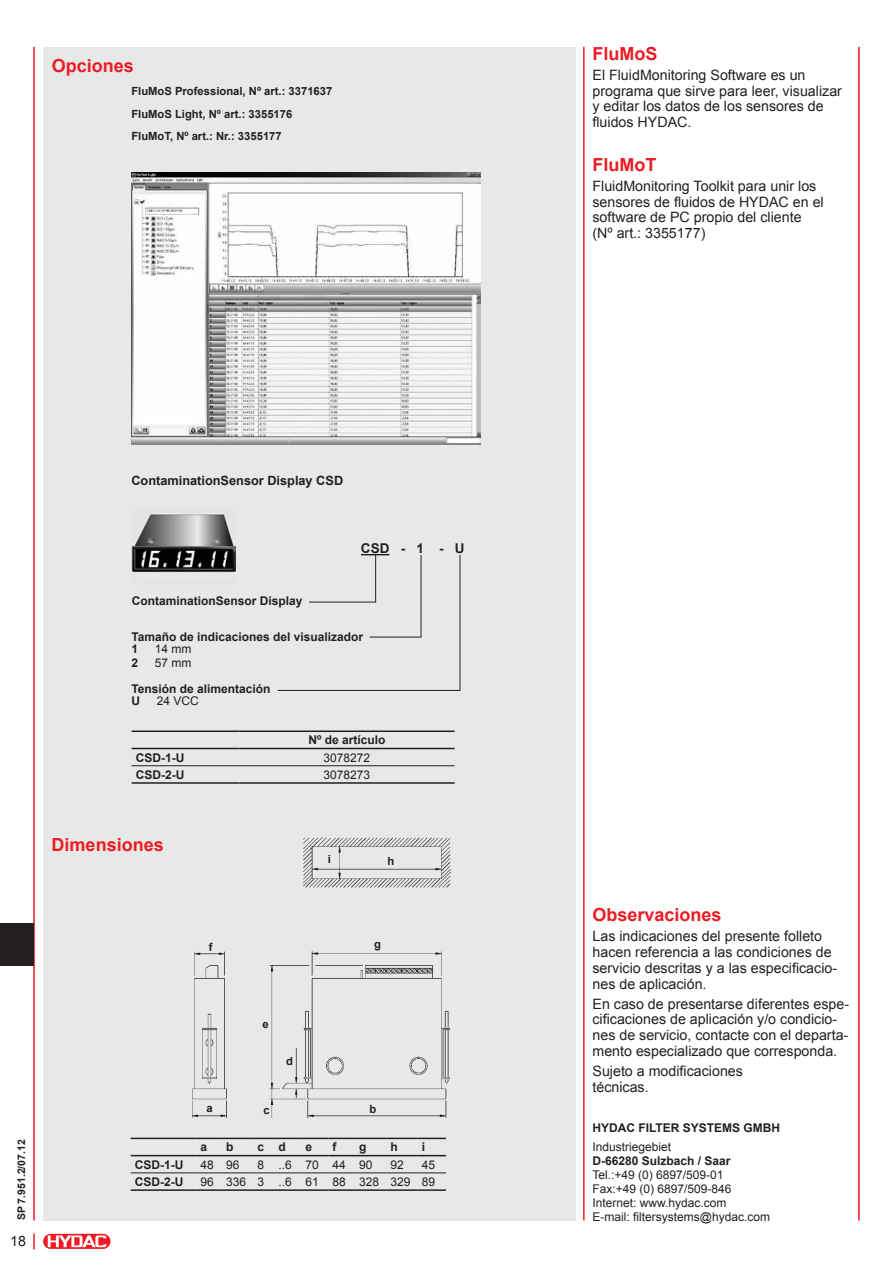
<style>
.page{position:relative;width:893px;height:1263px;background:#fff}
.page>*{position:absolute;margin:0;border:0;box-sizing:border-box;transform-origin:0 0}
.t1{font:700 18px "Arial";color:#ed1c24}
.t2{font:14.25px/15.8px "Arial";color:#231f20}
.t3{font:700 13.5px "Arial";color:#231f20}
.t4{font:700 12.75px "Arial";color:#231f20}
.t5{font:12px/14px "Arial";color:#231f20}
.t6{font:700 12px/12px "Arial";color:#231f20}
.t7{font:700 11.25px/22.5px "Arial";color:#231f20}
.t8{font:700 10.5px "Arial";color:#231f20}
</style>
<div class="page">
<hr style="left:33px;top:47px;width:2px;height:1173px;background:#ed1c24">
<hr style="left:858px;top:47px;width:2px;height:1173px;background:#ed1c24">
<div style="left:43px;top:1233px;width:68px;height:16px;border:1px solid #fff;border-radius:8px"></div>
<svg style="left:43px;top:1234px;width:68px;height:15px"></svg>
<svg style="left:48px;top:1235px;width:58px;height:12px"></svg>
<svg style="left:33px;top:1234px;width:2px;height:15px"></svg>
<div style="left:0;top:923px;width:34px;height:42px;background:#231f20"></div>
<div style="left:43px;top:47px;width:532px;height:1173px;background:#e7e8e8"></div>
<hr style="left:583px;top:47px;width:2px;height:1173px;background:#ed1c24">
<img style="left:131px;top:514px;width:105px;height:59px">
<hr style="left:132px;top:730px;width:107px;height:2px;background:#231f20">
<hr style="left:239px;top:730px;width:216px;height:2px;background:#231f20">
<hr style="left:132px;top:782px;width:107px;height:2px;background:#231f20">
<hr style="left:239px;top:782px;width:216px;height:2px;background:#231f20">
<hr style="left:132px;top:748px;width:107px;height:1px;background:#231f20">
<hr style="left:239px;top:748px;width:216px;height:1px;background:#231f20">
<hr style="left:132px;top:765px;width:107px;height:1px;background:#231f20">
<hr style="left:239px;top:765px;width:216px;height:1px;background:#231f20">
<img style="left:192px;top:838px;width:259px;height:279px">
<svg style="left:277px;top:554px;width:184px;height:137px"></svg>
<hr style="left:131px;top:1138px;width:65px;height:1px;background:#231f20">
<svg style="left:196px;top:1138px;width:26px;height:1px"></svg>
<hr style="left:222px;top:1138px;width:31px;height:1px;background:#231f20">
<svg style="left:253px;top:1138px;width:102px;height:1px"></svg>
<hr style="left:355px;top:1138px;width:31px;height:1px;background:#231f20">
<hr style="left:386px;top:1138px;width:31px;height:1px;background:#231f20">
<svg style="left:417px;top:1138px;width:29px;height:1px"></svg>
<hr style="left:131px;top:1155px;width:65px;height:1px;background:#231f20">
<svg style="left:196px;top:1155px;width:26px;height:1px"></svg>
<hr style="left:222px;top:1155px;width:31px;height:1px;background:#231f20">
<svg style="left:253px;top:1155px;width:102px;height:1px"></svg>
<hr style="left:355px;top:1155px;width:31px;height:1px;background:#231f20">
<hr style="left:386px;top:1155px;width:31px;height:1px;background:#231f20">
<svg style="left:417px;top:1155px;width:29px;height:1px"></svg>
<hr style="left:131px;top:1189px;width:65px;height:2px;background:#231f20">
<hr style="left:196px;top:1189px;width:26px;height:2px;background:#231f20">
<hr style="left:222px;top:1189px;width:31px;height:2px;background:#231f20">
<hr style="left:253px;top:1189px;width:21px;height:2px;background:#231f20">
<hr style="left:274px;top:1189px;width:27px;height:2px;background:#231f20">
<hr style="left:301px;top:1189px;width:27px;height:2px;background:#231f20">
<hr style="left:328px;top:1189px;width:27px;height:2px;background:#231f20">
<hr style="left:355px;top:1189px;width:31px;height:2px;background:#231f20">
<hr style="left:386px;top:1189px;width:31px;height:2px;background:#231f20">
<hr style="left:417px;top:1189px;width:29px;height:2px;background:#231f20">
<hr style="left:131px;top:1172px;width:65px;height:1px;background:#231f20">
<svg style="left:196px;top:1172px;width:26px;height:1px"></svg>
<hr style="left:222px;top:1172px;width:31px;height:1px;background:#231f20">
<svg style="left:253px;top:1172px;width:102px;height:1px"></svg>
<hr style="left:355px;top:1172px;width:31px;height:1px;background:#231f20">
<hr style="left:386px;top:1172px;width:31px;height:1px;background:#231f20">
<svg style="left:417px;top:1172px;width:29px;height:1px"></svg>
<img style="left:131px;top:173px;width:349px;height:271px">
<p class="t1" style="left:52px;top:53px;width:84px">Opciones</p>
<p class="t7" style="left:131px;top:80px;width:203px">FluMoS Professional, Nº art.: 3371637<br>FluMoS Light, Nº art.: 3355176<br>FluMoT, Nº art.: Nr.: 3355177</p>
<p class="t4" style="left:131px;top:472px;width:213px">ContaminationSensor Display CSD</p>
<p class="t3" style="left:361px;top:539px;width:105px">CSD - 1 - U</p>
<p class="t6" style="left:132px;top:595px;width:172px">ContaminationSensor Display</p>
<p class="t6" style="left:131px;top:631px;width:233px">Tamaño de indicaciones del visualizador<br>1</p>
<p class="t5" style="left:155px;top:641px;width:38px">14 mm</p>
<p class="t6" style="left:131px;top:657px;width:8px">2</p>
<p class="t5" style="left:155px;top:656px;width:38px">57 mm</p>
<p class="t6" style="left:131px;top:683px;width:141px">Tensión de alimentación<br>U</p>
<p class="t5" style="left:157px;top:694px;width:44px">24 VCC</p>
<p class="t6" style="left:308px;top:734px;width:79px">Nº de artículo</p>
<p class="t6" style="left:136px;top:752px;width:50px">CSD-1-U</p>
<p class="t5" style="left:324px;top:750px;width:48px">3078272</p>
<p class="t6" style="left:136px;top:769px;width:50px">CSD-2-U</p>
<p class="t5" style="left:324px;top:768px;width:48px">3078273</p>
<p class="t1" style="left:52px;top:832px;width:114px">Dimensiones</p>
<p class="t7" style="left:328px;top:849px;width:5px">i</p>
<p class="t7" style="left:387px;top:850px;width:8px">h</p>
<p class="t8" style="left:14px;top:1220px;width:82px;rotate:-90deg">SP 7.951.2/07.12</p>
<p class="t2" style="left:10px;top:1233px;width:17px">18</p>
<p class="t7" style="left:209px;top:936px;width:5px">f</p>
<p class="t7" style="left:374px;top:933px;width:8px">g</p>
<p class="t7" style="left:263px;top:1013px;width:8px">e</p>
<p class="t7" style="left:286px;top:1050px;width:8px">d</p>
<p class="t7" style="left:206px;top:1097px;width:8px">a</p>
<p class="t7" style="left:264px;top:1099px;width:8px">c</p>
<p class="t7" style="left:369px;top:1098px;width:8px">b</p>
<p class="t6" style="left:200px;top:1141px;width:8px">a</p>
<p class="t6" style="left:226px;top:1141px;width:9px">b</p>
<p class="t6" style="left:257px;top:1141px;width:30px">c d</p>
<p class="t6" style="left:305px;top:1141px;width:8px">e</p>
<p class="t6" style="left:333px;top:1141px;width:5px">f</p>
<p class="t6" style="left:359px;top:1141px;width:9px">g</p>
<p class="t6" style="left:390px;top:1141px;width:9px">h</p>
<p class="t6" style="left:422px;top:1141px;width:5px">i</p>
<p class="t6" style="left:135px;top:1159px;width:50px">CSD-1-U</p>
<p class="t5" style="left:200px;top:1157px;width:41px">48 96</p>
<p class="t5" style="left:257px;top:1157px;width:117px">8 ..6 70 44 90</p>
<p class="t5" style="left:390px;top:1157px;width:15px">92</p>
<p class="t5" style="left:422px;top:1157px;width:15px">45</p>
<p class="t6" style="left:135px;top:1176px;width:50px">CSD-2-U</p>
<p class="t5" style="left:200px;top:1175px;width:236px">96 336 3 ..6 61 88 328 329 89</p>
<p class="t1" style="left:592px;top:42px;width:66px">FluMoS</p>
<p class="t2" style="left:592px;top:67px;width:251px">El FluidMonitoring Software es un programa que sirve para leer, visualizar y editar los datos de los sensores de fluidos HYDAC.</p>
<p class="t1" style="left:592px;top:153px;width:65px">FluMoT</p>
<p class="t2" style="left:592px;top:178px;width:233px">FluidMonitoring Toolkit para unir los sensores de fluidos de HYDAC en el software de PC propio del cliente (Nº art.: 3355177)</p>
<p class="t1" style="left:592px;top:903px;width:131px">Observaciones</p>
<p class="t2" style="left:592px;top:929px;width:246px">Las indicaciones del presente folleto hacen referencia a las condiciones de servicio descritas y a las especificacio&shy;nes de aplicación.</p>
<p class="t2" style="left:592px;top:996px;width:258px">En caso de presentarse diferentes espe&shy;cificaciones de aplicación y/o condicio&shy;nes de servicio, contacte con el departa&shy;mento especializado que corresponda.</p>
<p class="t2" style="left:592px;top:1063px;width:152px">Sujeto a modificaciones técnicas.</p>
<p class="t6" style="left:592px;top:1122px;width:66px">HYDAC Filter</p>
<p class="t6" style="left:683px;top:1122px;width:18px">Systems</p>
<p class="t6" style="left:744px;top:1122px;width:38px">GmbH</p>
<p class="t5" style="left:592px;top:1140px;width:80px">Industriegebiet</p>
<p class="t6" style="left:592px;top:1155px;width:140px">D-66280 Sulzbach / Saar</p>
<p class="t5" style="left:592px;top:1167px;width:179px">Tel.:+49 (0) 6897/509-01<br>Fax:+49 (0) 6897/509-846<br>Internet: www.hydac.com<br>E-mail: filtersystems@hydac.com</p>
</div>
